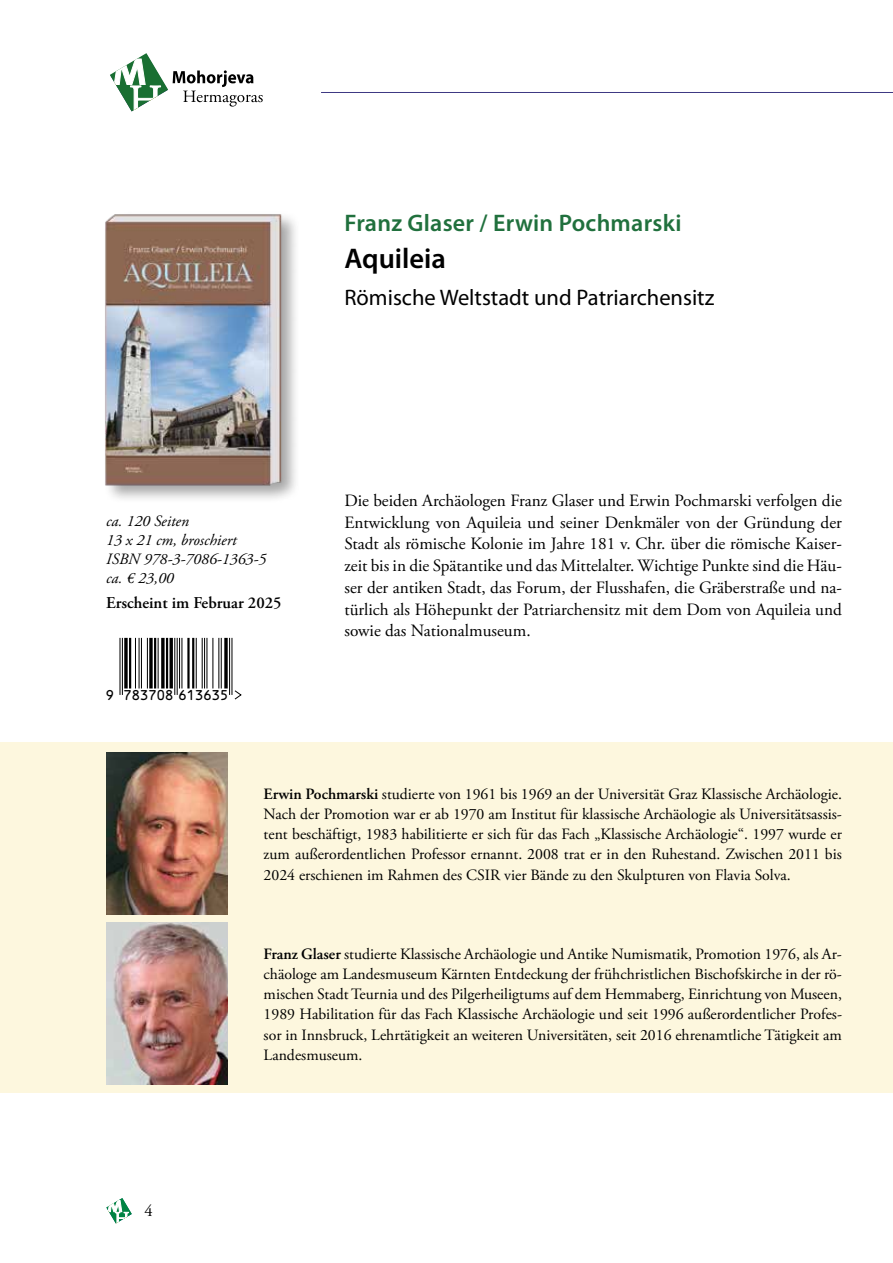
<style>
.page{position:relative;width:893px;height:1263px;background:#fff}
.page>*{position:absolute;margin:0;border:0;box-sizing:border-box;transform-origin:0 0}
.t1{font:600 28.5px "Myriad Pro";color:#000}
.t2{font:600 24px "Myriad Pro";letter-spacing:.01em;color:#20703d}
.t3{font:22.5px "Myriad Pro";color:#000}
.t4{font:17.25px/21.8px "Adobe Garamond Pro";color:#000;text-align:justify}
.t5{font:600 16.5px "Adobe Garamond Pro";color:#000}
.t6{font:16.5px "Adobe Garamond Pro";color:#000}
.t7{font:15.75px/20.2px "Adobe Garamond Pro";color:#000;text-align:justify}
.t8{font:italic 15.75px/18.9px "Adobe Garamond Pro";color:#000}
.t9{font:13.05px "OCRB";letter-spacing:-.085em;color:#000}
.s1{font-weight:600}
</style>
<div class="page">
<hr style="left:321px;top:92px;width:572px;height:1px;background:#3e3983">
<svg style="left:106px;top:1198px;width:26px;height:25px"></svg>
<div style="left:0;top:742px;width:893px;height:351px;background:#fdf7de"></div>
<svg style="left:110px;top:53px;width:153px;height:59px"></svg>
<img style="left:106px;top:752px;width:122px;height:162px">
<img style="left:106px;top:923px;width:122px;height:161px">
<svg style="left:121px;top:638px;width:112px;height:57px"></svg>
<hr style="left:231px;top:638px;width:1px;height:57px;background:#000">
<hr style="left:229px;top:638px;width:1px;height:57px;background:#000">
<svg style="left:224px;top:638px;width:4px;height:50px"></svg>
<hr style="left:221px;top:638px;width:1px;height:50px;background:#000">
<hr style="left:218px;top:638px;width:1px;height:50px;background:#000">
<hr style="left:212px;top:638px;width:1px;height:50px;background:#000">
<hr style="left:206px;top:638px;width:1px;height:50px;background:#000">
<hr style="left:204px;top:638px;width:1px;height:50px;background:#000">
<hr style="left:202px;top:638px;width:1px;height:50px;background:#000">
<hr style="left:196px;top:638px;width:1px;height:50px;background:#000">
<hr style="left:192px;top:638px;width:2px;height:50px;background:#000">
<hr style="left:187px;top:638px;width:3px;height:50px;background:#000">
<hr style="left:181px;top:638px;width:1px;height:50px;background:#000">
<hr style="left:179px;top:638px;width:1px;height:50px;background:#000">
<hr style="left:177px;top:638px;width:1px;height:57px;background:#000">
<hr style="left:174px;top:638px;width:1px;height:57px;background:#000">
<hr style="left:170px;top:638px;width:3px;height:50px;background:#000">
<hr style="left:166px;top:638px;width:2px;height:50px;background:#000">
<svg style="left:161px;top:638px;width:4px;height:50px"></svg>
<hr style="left:158px;top:638px;width:1px;height:50px;background:#000">
<hr style="left:154px;top:638px;width:2px;height:50px;background:#000">
<svg style="left:149px;top:638px;width:4px;height:50px"></svg>
<hr style="left:147px;top:638px;width:1px;height:50px;background:#000">
<hr style="left:141px;top:638px;width:1px;height:50px;background:#000">
<hr style="left:139px;top:638px;width:1px;height:50px;background:#000">
<hr style="left:135px;top:638px;width:1px;height:50px;background:#000">
<hr style="left:129px;top:638px;width:2px;height:50px;background:#000">
<svg style="left:124px;top:638px;width:4px;height:50px"></svg>
<hr style="left:122px;top:638px;width:1px;height:57px;background:#000">
<hr style="left:119px;top:638px;width:2px;height:57px;background:#000">
<svg style="left:234px;top:690px;width:8px;height:10px"></svg>
<img style="left:105px;top:214px;width:191px;height:284px">
<h2 class="t2" style="left:344px;top:207px;width:339px">Franz Glaser / Erwin Pochmarski</h2>
<h1 class="t1" style="left:344px;top:240px;width:103px">Aquileia</h1>
<h3 class="t3" style="left:344px;top:284px;width:371px">Römische Weltstadt und Patriarchensitz</h3>
<p class="t8" style="left:106px;top:512px;width:162px">ca. 120 Seiten<br>13 x 21 cm, broschiert<br>ISBN 978-3-7086-1363-5 ca. € 23,00</p>
<p class="t5" style="left:106px;top:593px;width:177px">Erscheint im Februar 2025</p>
<p class="t9" style="left:105px;top:687px;width:125px">9 783708 613635</p>
<p class="t4" style="left:344px;top:490px;width:499px">Die beiden Archäologen Franz Glaser und Erwin Pochmarski verfolgen die Entwicklung von Aquileia und seiner Denkmäler von der Gründung der Stadt als römische Kolonie im Jahre 181 v. Chr. über die römische Kaiser&shy;zeit bis in die Spätantike und das Mittelalter. Wichtige Punkte sind die Häu&shy;ser der antiken Stadt, das Forum, der Flusshafen, die Gräberstraße und na&shy;türlich als Höhepunkt der Patriarchensitz mit dem Dom von Aquileia und sowie das Nationalmuseum.</p>
<p class="t7" style="left:264px;top:784px;width:580px"><span class="s1">Erwin Pochmarski</span> studierte von 1961 bis 1969 an der Universität Graz Klassische Archäologie.<br>Nach der Promotion war er ab 1970 am Institut für klassische Archäologie als Universitätsassis&shy;tent beschäftigt, 1983 habilitierte er sich für das Fach „Klassische Archäologie“. 1997 wurde er zum außerordentlichen Professor ernannt. 2008 trat er in den Ruhestand. Zwischen 2011 bis 2024 erschienen im Rahmen des CSIR vier Bände zu den Skulpturen von Flavia Solva.</p>
<p class="t6" style="left:145px;top:1201px;width:10px">4</p>
<p class="t7" style="left:264px;top:944px;width:580px"><span class="s1">Franz Glaser</span> studierte Klassische Archäologie und Antike Numismatik, Promotion 1976, als Ar&shy;chäologe am Landesmuseum Kärnten Entdeckung der frühchristlichen Bischofskirche in der rö&shy;mischen Stadt Teurnia und des Pilgerheiligtums auf dem Hemmaberg, Einrichtung von Museen, 1989 Habilitation für das Fach Klassische Archäologie und seit 1996 außerordentlicher Profes&shy;sor in Innsbruck, Lehrtätigkeit an weiteren Universitäten, seit 2016 ehrenamtliche Tätigkeit am Landesmuseum.</p>
</div>
